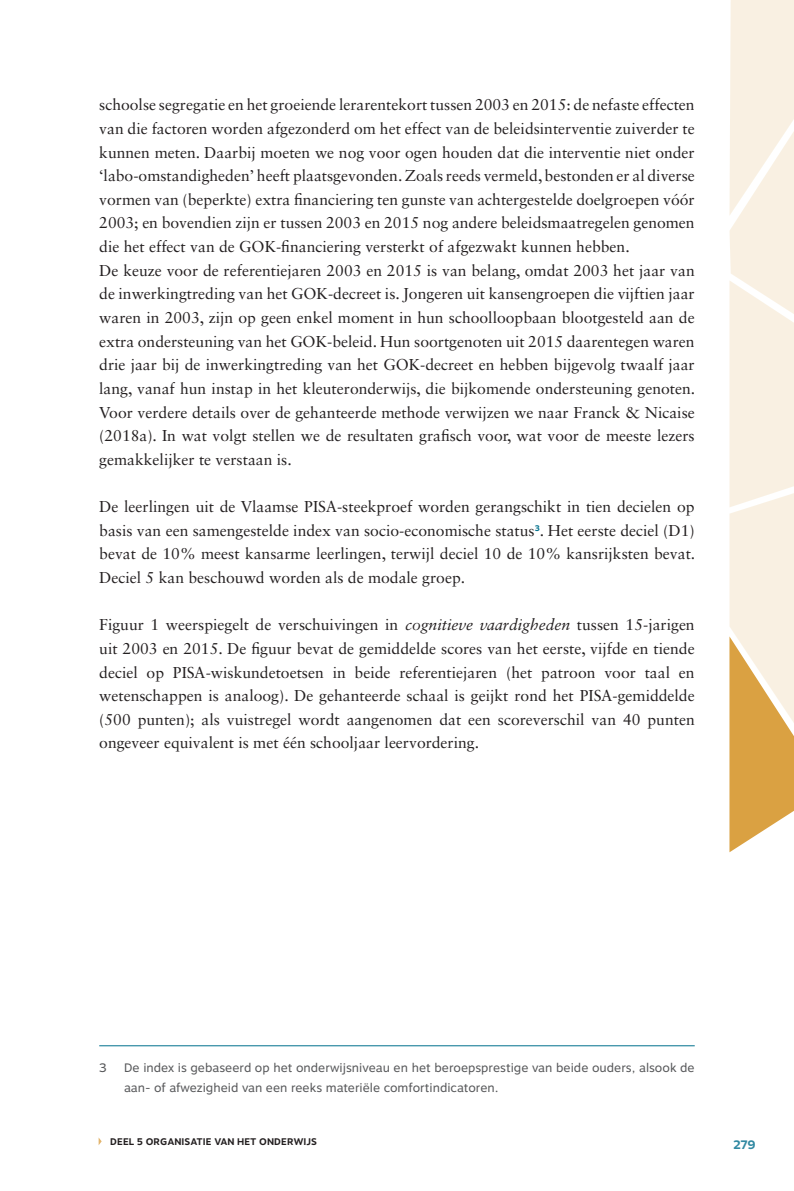
<style>
.page{position:relative;width:794px;height:1191px;background:#fff}
.page>*{position:absolute;margin:0;border:0;box-sizing:border-box;transform-origin:0 0}
.t1{font:15.75px/23.6px "Sabon LT Std";color:#231f20;text-align:justify}
.voetnotentekst{font:12.25px/19.2px "Motiva Sans";color:#57585a}
.t2{font:700 12.25px "Motiva Sans";color:#3189a2}
.t3{font:700 9.62px "Motiva Sans";letter-spacing:.01em;color:#231f20}
.s1{font-style:italic}
</style>
<div class="page">
<svg style="left:99px;top:1138px;width:3px;height:7px"></svg>
<svg style="left:729px;top:0;width:65px;height:852px"></svg>
<hr style="left:99px;top:1045px;width:595px;height:1px;background:#00718d">
<p class="t1" style="left:99px;top:93px;width:597px">schoolse segregatie en het groeiende lerarentekort tussen 2003 en 2015: de nefaste effecten van die factoren worden afgezonderd om het effect van de beleidsinterventie zuiverder te kunnen meten. Daarbij moeten we nog voor ogen houden dat die interventie niet onder ‘labo-omstandigheden’ heeft plaatsgevonden. Zoals reeds vermeld, bestonden er al diverse vormen van (beperkte) extra financiering ten gunste van achtergestelde doelgroepen vóór 2003; en bovendien zijn er tussen 2003 en 2015 nog andere beleidsmaatregelen genomen die het effect van de GOK-financiering versterkt of afgezwakt kunnen hebben.</p>
<p class="t1" style="left:99px;top:258px;width:597px">De keuze voor de referentiejaren 2003 en 2015 is van belang, omdat 2003 het jaar van de inwerkingtreding van het GOK-decreet is. Jongeren uit kansengroepen die vijftien jaar waren in 2003, zijn op geen enkel moment in hun schoolloopbaan blootgesteld aan de extra ondersteuning van het GOK-beleid. Hun soortgenoten uit 2015 daarentegen waren drie jaar bij de inwerkingtreding van het GOK-decreet en hebben bijgevolg twaalf jaar lang, vanaf hun instap in het kleuteronderwijs, die bijkomende ondersteuning genoten.<br>Voor verdere details over de gehanteerde methode verwijzen we naar Franck &amp; Nicaise (2018a). In wat volgt stellen we de resultaten grafisch voor, wat voor de meeste lezers gemakkelijker te verstaan is.</p>
<p class="t1" style="left:99px;top:494px;width:597px">De leerlingen uit de Vlaamse PISA-steekproef worden gerangschikt in tien decielen op basis van een samengestelde index van socio-economische status<sup>3</sup>. Het eerste deciel (D1) bevat de 10% meest kansarme leerlingen, terwijl deciel 10 de 10% kansrijksten bevat.<br>Deciel 5 kan beschouwd worden als de modale groep.</p>
<p class="t1" style="left:99px;top:613px;width:597px">Figuur 1 weerspiegelt de verschuivingen in <span class="s1">cognitieve vaardigheden</span> tussen 15-jarigen uit 2003 en 2015. De figuur bevat de gemiddelde scores van het eerste, vijfde en tiende deciel op PISA-wiskundetoetsen in beide referentiejaren (het patroon voor taal en wetenschappen is analoog). De gehanteerde schaal is geijkt rond het PISA-gemiddelde (500 punten); als vuistregel wordt aangenomen dat een scoreverschil van 40 punten ongeveer equivalent is met één schooljaar leervordering.</p>
<p class="voetnotentekst" style="left:99px;top:1058px;width:9px">3</p>
<p class="voetnotentekst" style="left:124px;top:1058px;width:572px">De index is gebaseerd op het onderwijsniveau en het beroepsprestige van beide ouders, alsook de aan- of afwezigheid van een reeks materiële comfortindicatoren.</p>
<p class="t3" style="left:110px;top:1134px;width:208px">DEEL 5 ORGANISATIE VAN HET ONDERWIJS</p>
<p class="t2" style="left:733px;top:1135px;width:24px">279</p>
</div>
